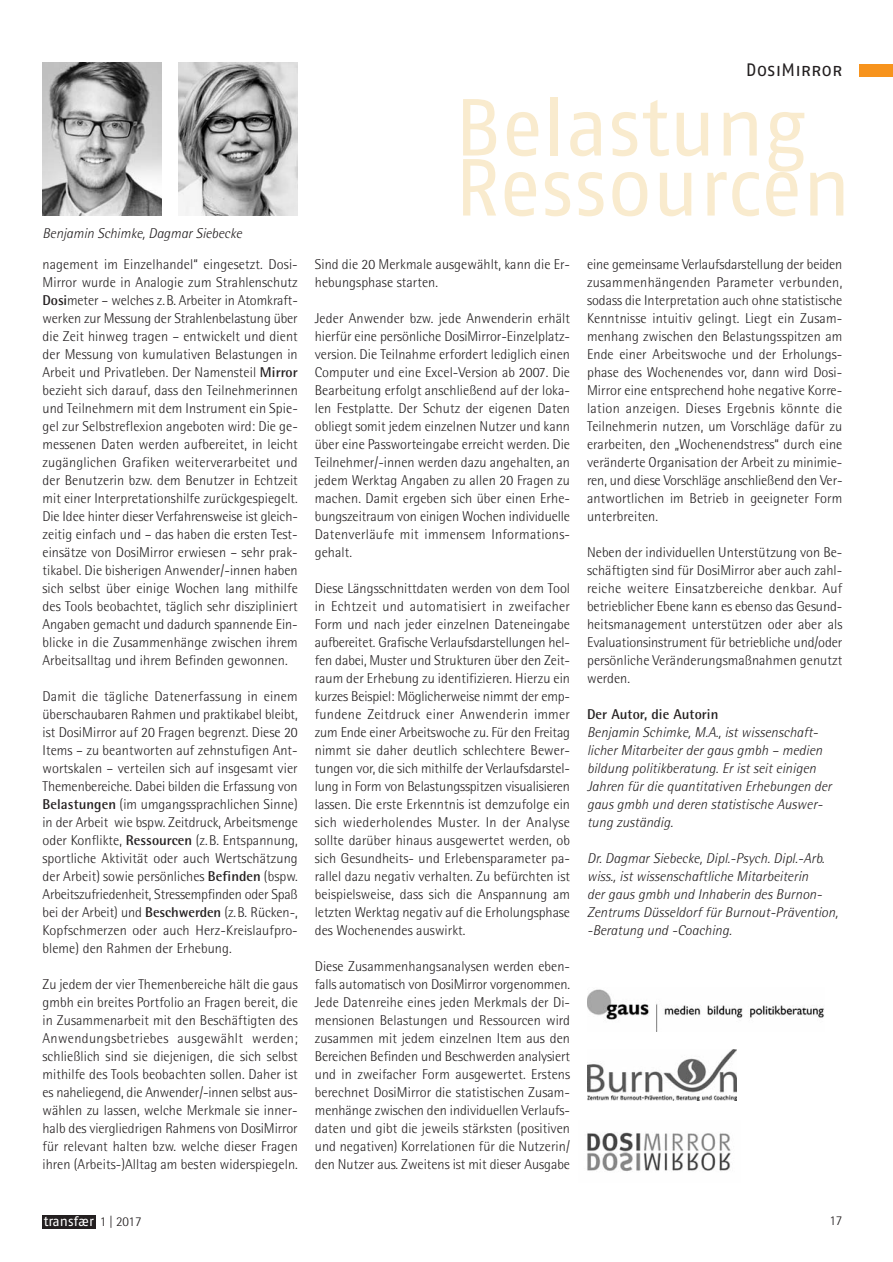
<style>
.page{position:relative;width:893px;height:1262px;background:#fff}
.page>*{position:absolute;margin:0;border:0;box-sizing:border-box;transform-origin:0 0}
.t1{font:80.55px/60px "Fago No";letter-spacing:-.005em;color:#f9ebce}
.t2{font:18px "Fago No Regular Caps";color:#231f20}
.t3{font:300 14.25px/18px "Rotis Semi Sans";letter-spacing:.005em;color:#231f20;text-align:justify}
.t4{font:italic 300 14.25px/18px "Rotis Semi Sans";letter-spacing:.005em;color:#231f20}
.t5{font:700 14.25px "Rotis Semi Sans";letter-spacing:.005em;color:#231f20}
.t6{font:13.5px "Fago No";color:#fff}
.t7{font:300 13.5px "Rotis Semi Sans";color:#231f20}
.s1{font-weight:700}
.s2{font-family:"Rotis Semi Sans";font-weight:300;color:#231f20}
</style>
<div class="page">
<div style="left:43px;top:1215px;width:53px;height:13px;background:#231f20"></div>
<div style="left:859px;top:64px;width:33px;height:13px;background:#f7931d"></div>
<img style="left:179px;top:62px;width:119px;height:154px">
<img style="left:43px;top:62px;width:119px;height:154px">
<img style="left:587px;top:1049px;width:149px;height:52px">
<img style="left:587px;top:989px;width:237px;height:42px">
<img style="left:587px;top:1132px;width:144px;height:39px">
<p class="t2" style="left:745px;top:60px;width:98px">DosiMirror</p>
<p class="t4" style="left:43px;top:226px;width:201px">Benjamin Schimke, Dagmar Siebecke</p>
<p class="t3" style="left:43px;top:256px;width:257px">nagement im Einzelhandel“ eingesetzt. Dosi-Mirror wurde in Analogie zum Strahlenschutz <span class="s1">Dosi</span>meter – welches z.B. Arbeiter in Atomkraft&shy;werken zur Messung der Strahlenbelastung über die Zeit hinweg tragen – entwickelt und dient der Messung von kumulativen Belastungen in Arbeit und Privatleben. Der Namensteil <span class="s1">Mirror </span>bezieht sich darauf, dass den Teilnehmerinnen und Teilnehmern mit dem Instrument ein Spie&shy;gel zur Selbstreflexion angeboten wird: Die ge&shy;messenen Daten werden aufbereitet, in leicht zugänglichen Grafiken weiterverarbeitet und der Benutzerin bzw. dem Benutzer in Echtzeit mit einer Interpretationshilfe zurückgespiegelt.<br>Die Idee hinter dieser Verfahrensweise ist gleich&shy;zeitig einfach und – das haben die ersten Test - einsätze von DosiMirror erwiesen – sehr prak&shy;tikabel. Die bisherigen Anwender/-innen haben sich selbst über einige Wochen lang mithilfe des Tools beobachtet, täglich sehr diszipliniert Angaben gemacht und dadurch spannende Ein&shy;blicke in die Zusammenhänge zwischen ihrem Arbeitsalltag und ihrem Befinden gewonnen.</p>
<p class="t3" style="left:43px;top:688px;width:257px">Damit die tägliche Datenerfassung in einem überschaubaren Rahmen und praktikabel bleibt, ist DosiMirror auf 20 Fragen begrenzt. Diese 20<br>Items – zu beantworten auf zehnstufigen Ant&shy;wortskalen – verteilen sich auf insgesamt vier Themenbereiche. Dabei bilden die Erfassung von <span class="s1">Belastungen</span> (im umgangssprachlichen Sinne) in der Arbeit wie bspw. Zeitdruck, Arbeitsmenge oder Konflikte, <span class="s1">Ressourcen</span> (z.B. Entspannung, sportliche Aktivität oder auch Wertschätzung der Arbeit) sowie persönliches <span class="s1">Befinden</span> (bspw.<br>Arbeitszufriedenheit, Stressempfinden oder Spaß bei der Arbeit) und <span class="s1">Beschwerden</span> (z.B. Rücken-, Kopfschmerzen oder auch Herz-Kreislaufpro&shy;bleme) den Rahmen der Erhebung.</p>
<p class="t3" style="left:43px;top:976px;width:257px">Zu jedem der vier Themenbereiche hält die gaus gmbh ein breites Portfolio an Fragen bereit, die in Zusammenarbeit mit den Beschäftigten des Anwendungsbetriebes ausgewählt werden; schließlich sind sie diejenigen, die sich selbst mithilfe des Tools beobachten sollen. Daher ist es naheliegend, die Anwender/-innen selbst aus&shy;wählen zu lassen, welche Merkmale sie inner&shy;halb des viergliedrigen Rahmens von DosiMirror für relevant halten bzw. welche dieser Fragen ihren (Arbeits-)Alltag am besten widerspiegeln.</p>
<h1 class="t1" style="left:455px;top:105px;width:397px">Belastung<br>Ressourcen</h1>
<p class="t3" style="left:315px;top:256px;width:257px">Sind die 20 Merkmale ausgewählt, kann die Er&shy;hebungsphase starten.</p>
<p class="t3" style="left:315px;top:310px;width:257px">Jeder Anwender bzw. jede Anwenderin erhält hierfür eine persönliche DosiMirror-Einzelplatz&shy;version. Die Teilnahme erfordert lediglich einen Computer und eine Excel-Version ab 2007. Die Bearbeitung erfolgt anschließend auf der loka&shy;len Festplatte. Der Schutz der eigenen Daten obliegt somit jedem einzelnen Nutzer und kann über eine Passworteingabe erreicht werden. Die Teilnehmer/-innen werden dazu angehalten, an jedem Werktag Angaben zu allen 20 Fragen zu machen. Damit ergeben sich über einen Erhe&shy;bungszeitraum von einigen Wochen individuelle Datenverläufe mit immensem Informations - gehalt.</p>
<p class="t3" style="left:315px;top:580px;width:257px">Diese Längsschnittdaten werden von dem Tool in Echtzeit und automatisiert in zweifacher Form und nach jeder einzelnen Dateneingabe aufbereitet. Grafische Verlaufsdarstellungen hel&shy;fen dabei, Muster und Strukturen über den Zeit&shy;raum der Erhebung zu identifizieren. Hierzu ein kurzes Beispiel: Möglicherweise nimmt der emp&shy;fundene Zeitdruck einer Anwenderin immer zum Ende einer Arbeitswoche zu. Für den Freitag nimmt sie daher deutlich schlechtere Bewer&shy;tungen vor, die sich mithilfe der Verlaufsdarstel - lung in Form von Belastungsspitzen visualisieren lassen. Die erste Erkenntnis ist demzufolge ein sich wiederholendes Muster. In der Analyse sollte darüber hinaus ausgewertet werden, ob sich Gesundheits- und Erlebensparameter pa&shy;rallel dazu negativ verhalten. Zu befürchten ist beispielsweise, dass sich die Anspannung am letzten Werktag negativ auf die Erholungsphase des Wochenendes auswirkt.</p>
<p class="t3" style="left:315px;top:958px;width:257px">Diese Zusammenhangsanalysen werden eben&shy;falls automatisch von DosiMirror vorgenommen.<br>Jede Datenreihe eines jeden Merkmals der Di&shy;mensionen Belastungen und Ressourcen wird zusammen mit jedem einzelnen Item aus den Bereichen Befinden und Beschwerden analysiert und in zweifacher Form ausgewertet. Erstens berechnet DosiMirror die statistischen Zusam&shy;menhänge zwischen den individuellen Verlaufs&shy;daten und gibt die jeweils stärksten (positiven und negativen) Korrelationen für die Nutzerin/ den Nutzer aus. Zweitens ist mit dieser Ausgabe</p>
<p class="t3" style="left:587px;top:256px;width:257px">eine gemeinsame Verlaufsdarstellung der beiden zusammenhängenden Parameter verbunden, sodass die Interpretation auch ohne statistische Kenntnisse intuitiv gelingt. Liegt ein Zusam&shy;menhang zwischen den Belastungsspitzen am Ende einer Arbeitswoche und der Erholungs&shy;phase des Wochenendes vor, dann wird Dosi-Mirror eine entsprechend hohe negative Korre&shy;lation anzeigen. Dieses Ergebnis könnte die Teilnehmerin nutzen, um Vorschläge dafür zu erarbeiten, den „Wochenendstress“ durch eine veränderte Organisation der Arbeit zu minimie&shy;ren, und diese Vorschläge anschließend den Ver&shy;antwortlichen im Betrieb in geeigneter Form unterbreiten.</p>
<p class="t3" style="left:587px;top:544px;width:257px">Neben der individuellen Unterstützung von Be&shy;schäftigten sind für DosiMirror aber auch zahl&shy;reiche weitere Einsatzbereiche denkbar. Auf betrieb licher Ebene kann es ebenso das Gesund&shy;heitsmanagement unterstützen oder aber als Evaluationsinstrument für betriebliche und/oder persönliche Veränderungsmaßnahmen genutzt werden.</p>
<p class="t5" style="left:587px;top:709px;width:133px">Der Autor, die Autorin</p>
<p class="t4" style="left:587px;top:724px;width:246px">Benjamin Schimke, M.A., ist wissenschaft - licher Mitarbeiter der gaus gmbh – medien bildung politikberatung. Er ist seit einigen Jahren für die quantitativen Erhebungen der gaus gmbh und deren statistische Auswer&shy;tung zuständig.</p>
<p class="t4" style="left:587px;top:850px;width:252px">Dr. Dagmar Siebecke, Dipl.-Psych. Dipl.-Arb. wiss., ist wissenschaftliche Mitarbeiterin<br>der gaus gmbh und Inhaberin des Burnon-Zentrums Düsseldorf für Burnout-Prävention, -Beratung und -Coaching.</p>
<p class="t6" style="left:44px;top:1216px;width:99px">transfær <span class="s2">1 | 2017</span></p>
<p class="t7" style="left:829px;top:1215px;width:15px">17</p>
</div>
